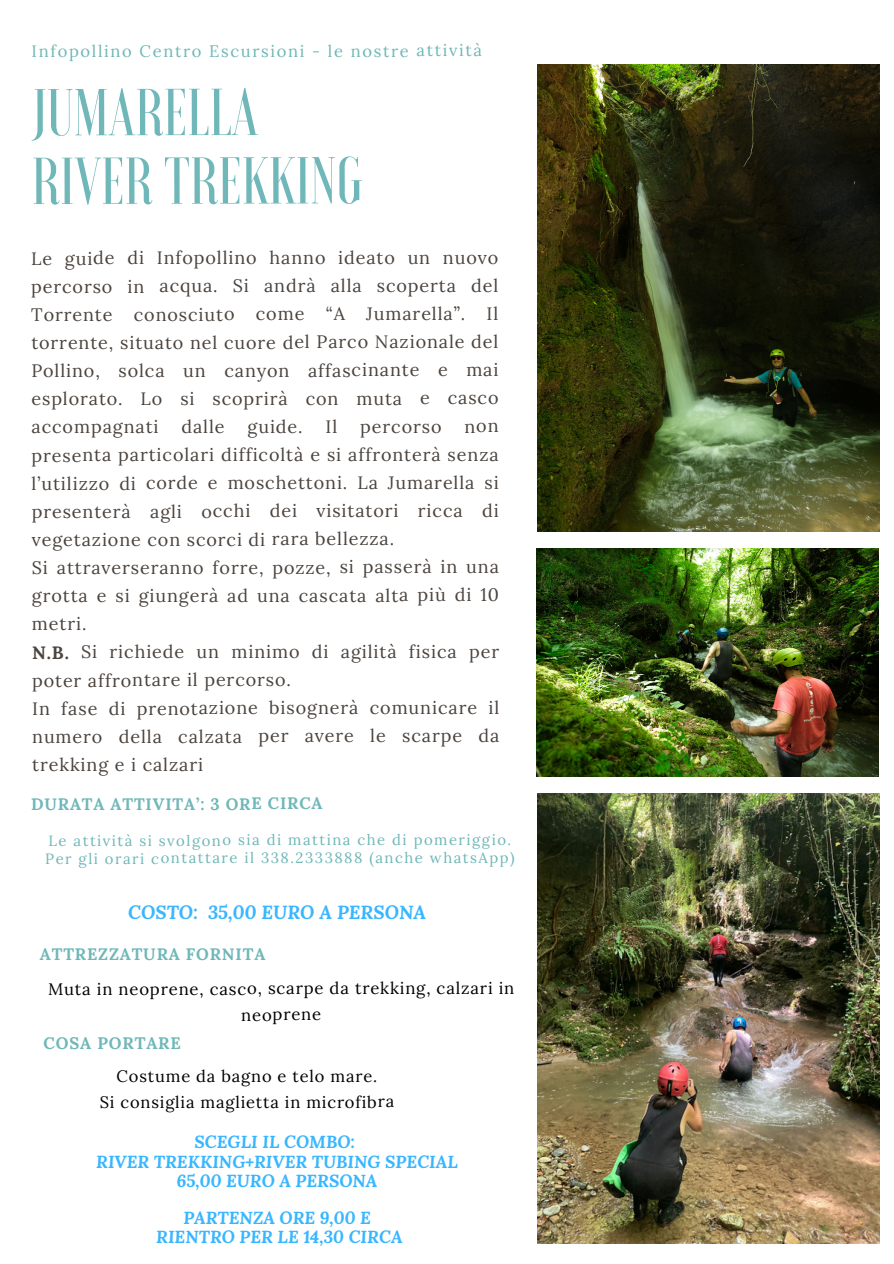
<style>
.page{position:relative;width:894px;height:1264px;background:#fff}
.page>*{position:absolute;margin:0;border:0;box-sizing:border-box;transform-origin:0 0}
.t1{font:500 66.15px/68.4px "Voga";color:#6fb7b8}
.t2{font:italic 700 18.75px "Lora";color:#38b6ff}
.t3{font:18px/28.2px "Lora";letter-spacing:.045em;color:#4b433d;text-align:justify}
.t4{font:italic 700 17.25px/19.2px "Lora";color:#38b6ff;text-align:center}
.t5{font:16.65px/26.1px "Lora";letter-spacing:.045em;color:#000;text-align:center}
.t6{font:700 16.65px "Lora";letter-spacing:.045em;color:#6fb7b8}
.t7{font:16.5px/25.8px "Lora";letter-spacing:.045em;color:#000;text-align:center}
.t8{font:16.5px "Lora";letter-spacing:.095em;color:#6fb7b8}
.t9{font:700 16.5px "Lora";letter-spacing:.045em;color:#6fb7b8}
.t10{font:14.85px/17.9px "Lora";letter-spacing:.095em;color:#6fb7b8}
.s1{font-weight:700}
</style>
<div class="page">
<img style="left:537px;top:65px;width:342px;height:467px">
<img style="left:536px;top:548px;width:342px;height:229px">
<img style="left:537px;top:794px;width:342px;height:448px">
<p class="t8" style="left:32px;top:40px;width:452px">Infopollino Centro Escursioni - le nostre attività</p>
<p class="t1" style="left:32px;top:78px;width:333px">JUMARELLA<br>RIVER TREKKING</p>
<h4 class="t3" style="left:31px;top:243px;width:469px">Le guide di Infopollino hanno ideato un nuovo percorso in acqua. Si andrà alla scoperta del Torrente conosciuto come “A Jumarella”. Il torrente, situato nel cuore del Parco Nazionale del Pollino, solca un canyon affascinante e mai esplorato. Lo si scoprirà con muta e casco accompagnati</h4>
<h4 class="t3" style="left:181px;top:412px;width:45px">dalle</h4>
<h4 class="t3" style="left:247px;top:412px;width:57px">guide.</h4>
<h4 class="t3" style="left:325px;top:412px;width:13px">Il</h4>
<h4 class="t3" style="left:360px;top:412px;width:83px">percorso</h4>
<h4 class="t3" style="left:32px;top:412px;width:469px;text-align:left;text-indent:433px">non presenta particolari difficoltà e si affronterà senza l’utilizzo di corde e moschettoni. La Jumarella si presenterà agli occhi dei visitatori ricca di vegetazione con scorci di rara bellezza.<br>Si attraverseranno forre, pozze, si passerà in una grotta e si giungerà ad una cascata alta più di 10 metri.<br><span class="s1">N.B.</span> Si richiede un minimo di agilità fisica per poter affrontare il percorso.<br>In fase di prenotazione bisognerà comunicare il numero della calzata per avere le scarpe da trekking e i calzari</h4>
<h2 class="t9" style="left:31px;top:793px;width:293px">DURATA ATTIVITA’: 3 ORE CIRCA</h2>
<h5 class="t10" style="left:45px;top:831px;width:471px">Le attività si svolgono sia di mattina che di pomeriggio.<br>Per gli orari contattare il 338.2333888 (anche whatsApp)</h5>
<h4 class="t2" style="left:128px;top:899px;width:299px">COSTO: 35,00 EURO A PERSONA</h4>
<h2 class="t9" style="left:40px;top:943px;width:227px">ATTREZZATURA FORNITA</h2>
<h4 class="t5" style="left:48px;top:975px;width:468px">Muta in neoprene, casco, scarpe da trekking, calzari in neoprene</h4>
<p class="t6" style="left:44px;top:1032px;width:139px">COSA PORTARE</p>
<p class="t7" style="left:100px;top:1063px;width:296px">Costume da bagno e telo mare.<br>Si consiglia maglietta in microfibra</p>
<h5 class="t4" style="left:96px;top:1132px;width:363px">SCEGLI IL COMBO:<br>RIVER TREKKING+RIVER TUBING SPECIAL<br>65,00 EURO A PERSONA</h5>
<h2 class="t4" style="left:156px;top:1207px;width:248px">PARTENZA ORE 9,00 E<br>RIENTRO PER LE 14,30 CIRCA</h2>
</div>
